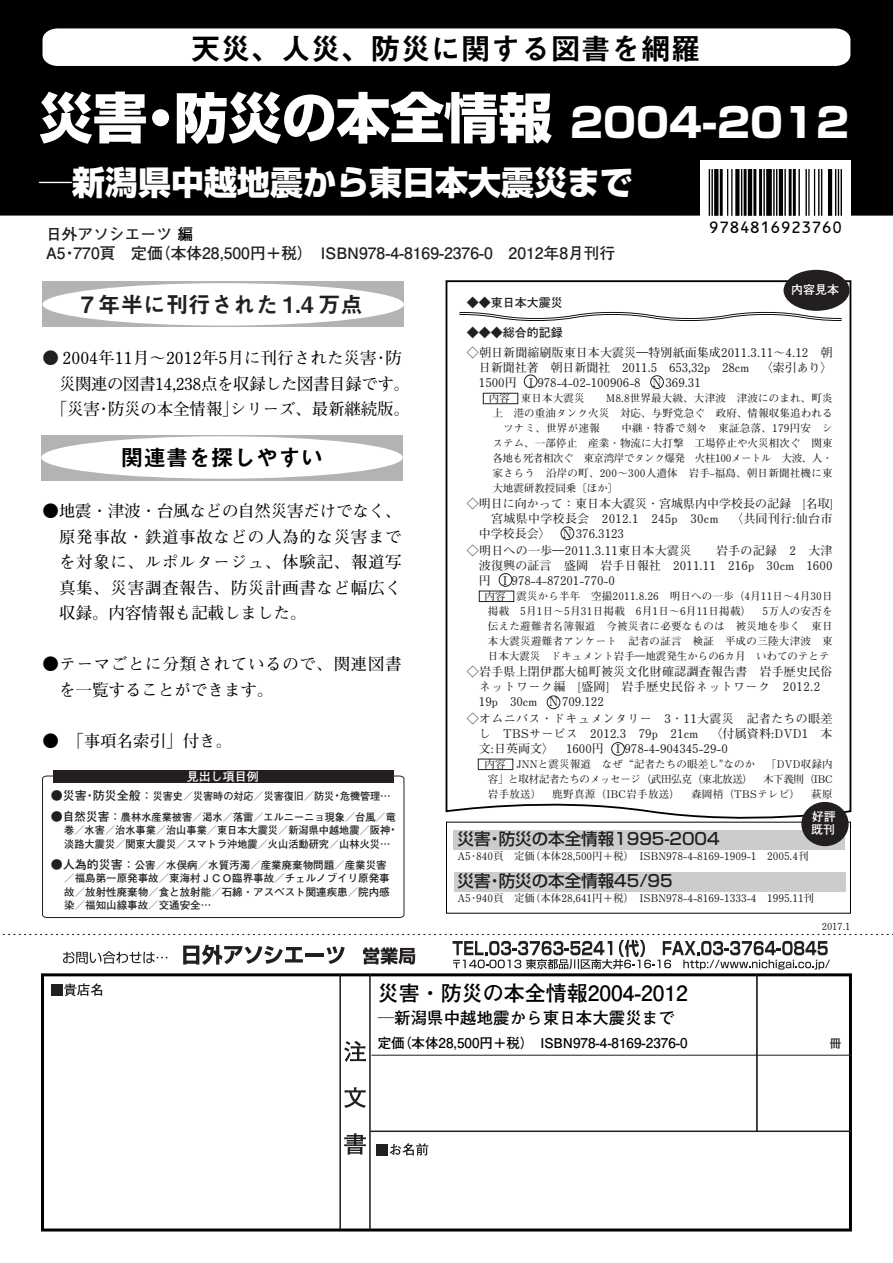
<style>
.page{position:relative;width:893px;height:1263px;background:#fff}
.page>*{position:absolute;margin:0;border:0;box-sizing:border-box;transform-origin:0 0}
.t1{font:800 54px "Shin Go Pro";color:#fff}
.t2{font:800 33px "Shin Go Pro";color:#fff}
.t3{font:30px "Midashi Go Pro MB31";color:#000}
.t4{font:22.5px "Midashi Go Pro MB31";color:#231f20}
.t5{font:22.5px "Midashi Go Pro MB31";color:#000}
.t6{font:700 21px "Futo Go B101 Pro";color:#000}
.t7{font:700 16.5px/25.5px "Futo Min A101 Pro";letter-spacing:.005em;color:#000;text-align:justify}
.t8{font:700 16.5px/25.5px "Futo Min A101 Pro";letter-spacing:.04em;color:#000}
.t9{font:500 16.5px "Shin Go Pro";color:#231f20}
.t10{font:700 16.5px "Futo Min A101 Pro";letter-spacing:-.03em;color:#000}
.t11{font:700 16.5px "Futo Go B101 Pro";color:#000}
.t12{font:16.2px "OCRB";letter-spacing:-.085em;color:#000}
.t13{font:700 15.75px/18.8px "Futo Go B101 Pro";color:#231f20}
.t14{font:700 13.5px "Futo Go B101 Pro";color:#000}
.t15{font:700 12px/15px "Futo Min A101 Pro";letter-spacing:.01em;color:#231f20;text-align:justify}
.t16{font:700 12px "Futo Go B101 Pro";color:#231f20}
.t17{font:700 12px/13.5px "Futo Go B101 Pro";color:#fff}
.t18{font:700 10.5px/15px "Futo Min A101 Pro";letter-spacing:.015em;color:#231f20;text-align:center}
.t19{font:700 10.5px/13.5px "Futo Go B101 Pro";color:#231f20}
.t20{font:700 10.5px "Futo Go B101 Pro";color:#231f20;scale:.96 1}
.t21{font:700 9.75px "Futo Min A101 Pro";color:#231f20}
.s1{font-size:40.5px}
.s2{color:#000}
.s3{color:#231f20}
.s4{font-size:12px}
</style>
<div class="page">
<div style="left:41px;top:973px;width:811px;height:258px;border:3px solid #000"></div>
<hr style="left:339px;top:974px;width:2px;height:255px;background:#231f20">
<hr style="left:369px;top:974px;width:2px;height:255px;background:#231f20">
<svg style="left:344px;top:1041px;width:22px;height:21px"></svg>
<svg style="left:344px;top:1087px;width:22px;height:21px"></svg>
<svg style="left:344px;top:1133px;width:22px;height:21px"></svg>
<div style="left:51px;top:984px;width:11px;height:11px;background:#231f20"></div>
<svg style="left:64px;top:983px;width:38px;height:13px"></svg>
<div style="left:376px;top:1144px;width:12px;height:11px;background:#231f20"></div>
<svg style="left:390px;top:1143px;width:38px;height:12px"></svg>
<div style="left:453px;top:830px;width:391px;height:19px;background:#ccc"></div>
<div style="left:454px;top:872px;width:391px;height:19px;background:#ccc"></div>
<svg style="left:2px;top:934px;width:891px;height:36px"></svg>
<hr style="left:756px;top:975px;width:2px;height:156px;background:#231f20">
<hr style="left:371px;top:1055px;width:481px;height:1px;background:#231f20">
<hr style="left:370px;top:1130px;width:481px;height:2px;background:#231f20">
<div style="left:0;top:0;width:893px;height:216px;background:#000"></div>
<div style="left:43px;top:282px;width:361px;height:45px;background:#b3b3b3"></div>
<div style="left:43px;top:283px;width:361px;height:43px;background:#fff;border-radius:50%"></div>
<div style="left:41px;top:435px;width:362px;height:45px;background:#b3b3b3"></div>
<div style="left:41px;top:436px;width:362px;height:43px;background:#fff;border-radius:50%"></div>
<svg style="left:700px;top:160px;width:150px;height:56px;background:#ebebeb"></svg>
<hr style="left:709px;top:169px;width:1px;height:47px;background:#000">
<hr style="left:711px;top:169px;width:2px;height:47px;background:#000">
<svg style="left:714px;top:169px;width:4px;height:47px"></svg>
<hr style="left:720px;top:169px;width:3px;height:47px;background:#000">
<hr style="left:727px;top:169px;width:1px;height:47px;background:#000">
<hr style="left:731px;top:169px;width:1px;height:47px;background:#000">
<svg style="left:735px;top:169px;width:4px;height:47px"></svg>
<hr style="left:741px;top:169px;width:1px;height:47px;background:#000">
<hr style="left:744px;top:169px;width:2px;height:47px;background:#000">
<hr style="left:748px;top:169px;width:4px;height:47px;background:#000">
<hr style="left:753px;top:169px;width:3px;height:47px;background:#000">
<hr style="left:759px;top:169px;width:3px;height:47px;background:#000">
<hr style="left:763px;top:169px;width:2px;height:47px;background:#000">
<div style="left:766px;top:169px;width:6px;height:47px;background:#000"></div>
<hr style="left:773px;top:169px;width:2px;height:47px;background:#000">
<hr style="left:776px;top:169px;width:1px;height:47px;background:#000">
<hr style="left:779px;top:169px;width:4px;height:47px;background:#000">
<hr style="left:784px;top:169px;width:2px;height:47px;background:#000">
<hr style="left:789px;top:169px;width:3px;height:47px;background:#000">
<hr style="left:793px;top:169px;width:3px;height:47px;background:#000">
<hr style="left:798px;top:169px;width:2px;height:47px;background:#000">
<hr style="left:805px;top:169px;width:2px;height:47px;background:#000">
<hr style="left:808px;top:169px;width:2px;height:47px;background:#000">
<hr style="left:814px;top:169px;width:1px;height:47px;background:#000">
<hr style="left:818px;top:169px;width:1px;height:47px;background:#000">
<hr style="left:821px;top:169px;width:1px;height:47px;background:#000">
<hr style="left:828px;top:169px;width:4px;height:47px;background:#000">
<hr style="left:835px;top:169px;width:1px;height:47px;background:#000">
<hr style="left:838px;top:169px;width:1px;height:47px;background:#000">
<hr style="left:841px;top:169px;width:1px;height:47px;background:#000">
<div style="left:43px;top:28px;width:807px;height:38px;background:#fff"></div>
<svg style="left:445px;top:279px;width:407px;height:543px"></svg>
<div style="left:483px;top:393px;width:35px;height:11px;border:1px solid #231f20"></div>
<div style="left:479px;top:591px;width:35px;height:11px;border:1px solid #231f20"></div>
<div style="left:478px;top:759px;width:35px;height:11px;border:1px solid #231f20"></div>
<div style="left:561px;top:527px;width:13px;height:13px;border:1px solid #231f20;border-radius:50%"></div>
<div style="left:612px;top:742px;width:12px;height:13px;border:1px solid #231f20;border-radius:50%"></div>
<div style="left:547px;top:696px;width:13px;height:13px;border:1px solid #231f20;border-radius:50%"></div>
<div style="left:499px;top:573px;width:13px;height:13px;border:1px solid #231f20;border-radius:50%"></div>
<div style="left:651px;top:376px;width:12px;height:13px;border:1px solid #231f20;border-radius:50%"></div>
<div style="left:524px;top:375px;width:13px;height:13px;border:1px solid #231f20;border-radius:50%"></div>
<div style="left:783px;top:270px;width:66px;height:41px;background:#231f20;border-radius:50%"></div>
<svg style="left:457px;top:310px;width:387px;height:12px"></svg>
<svg style="left:42px;top:775px;width:363px;height:143px"></svg>
<div style="left:54px;top:770px;width:340px;height:13px;background:#231f20"></div>
<div style="left:801px;top:802px;width:48px;height:44px;background:#231f20;border-radius:50%"></div>
<h3 class="t3" style="left:191px;top:24px;width:511px">天災、人災、防災に関する図書を網羅</h3>
<h1 class="t1" style="left:39px;top:75px;width:812px">災害・防災の本全情報 <span class="s1">2004-2012</span></h1>
<h2 class="t2" style="left:39px;top:157px;width:595px">─新潟県中越地震から東日本大震災まで</h2>
<h3 class="t12" style="left:708px;top:219px;width:136px">9784816923760</h3>
<h3 class="t13" style="left:46px;top:222px;width:571px">日外アソシエーツ<span class="s2">編<br></span>A5・770頁 定価（本体28,500円＋税） ISBN978-4-8169-2376-0 2012年8月刊行</h3>
<h3 class="t4" style="left:81px;top:287px;width:283px">7 年半に刊行された 1.4 万点</h3>
<h3 class="t7" style="left:43px;top:343px;width:361px"><span class="s3">●</span> 2004年11月～2012年5月に刊行された災害・防</h3>
<h3 class="t10" style="left:59px;top:371px;width:352px">災関連の図書14,238点を収録した図書目録です。</h3>
<h3 class="t7" style="left:51px;top:394px;width:361px">「災害・防災の本全情報」シリーズ、最新継続版。</h3>
<h3 class="t5" style="left:121px;top:440px;width:204px">関連書を探しやすい</h3>
<h3 class="t7" style="left:59px;top:496px;width:344px;text-indent:-16px">●地震・津波・台風などの自然災害だけでなく、原発事故・鉄道事故などの人為的な災害までを対象に、ルポルタージュ、体験記、報道写真集、災害調査報告、防災計画書など幅広く収録。内容情報も記載しました。</h3>
<h3 class="t8" style="left:59px;top:649px;width:344px;text-indent:-16px">●テーマごとに分類されているので、関連図書を一覧することができます。</h3>
<h3 class="t7" style="left:43px;top:726px;width:191px">● 「事項名索引」付き。</h3>
<p class="t17" style="left:791px;top:281px;width:49px">内容見本</p>
<p class="t16" style="left:467px;top:293px;width:97px">◆◆東日本大震災</p>
<p class="t16" style="left:467px;top:323px;width:97px">◆◆◆総合的記録</p>
<p class="t15" style="left:479px;top:343px;width:355px;text-indent:-12px">◇朝日新聞縮刷版東日本大震災―特別紙面集成2011.3.11～4.12 朝日新聞社著 朝日新聞社 2011.5 653,32p 28cm 〈索引あり〉1500円 I 978-4-02-100906-8 N 369.31</p>
<p class="t18" style="left:489px;top:389px;width:97px">内容 東日本大震災</p>
<p class="t18" style="left:606px;top:389px;width:228px">M8.8世界最大級、大津波 津波にのまれ、町炎</p>
<p class="t18" style="left:492px;top:404px;width:342px">上 港の重油タンク火災 対応、与野党急ぐ 政府、情報収集追われる</p>
<p class="t18" style="left:503px;top:419px;width:98px">ツナミ、世界が速報</p>
<p class="t18" style="left:492px;top:419px;width:342px;text-align:justify;text-indent:129px">中継・特番で刻々 東証急落、179円安 システム、一部停止 産業・物流に大打撃 工場停止や火災相次ぐ 関東各地も死者相次ぐ 東京湾岸でタンク爆発 火柱100メートル 大波、人・家さらう 沿岸の町、200～300人遺体 岩手-福島、朝日新聞社機に東大地震研教授同乗〔ほか〕</p>
<p class="t15" style="left:467px;top:495px;width:367px">◇明日に向かって：東日本大震災・宮城県内中学校長の記録 [名取]</p>
<p class="t15" style="left:491px;top:510px;width:343px">宮城県中学校長会 2012.1 245p 30cm 〈共同刊行:仙台市</p>
<p class="t15" style="left:479px;top:525px;width:147px">中学校長会〉 N 376.3123</p>
<p class="t15" style="left:467px;top:541px;width:226px">◇明日への一歩―2011.3.11東日本大震災</p>
<p class="t15" style="left:479px;top:541px;width:355px;text-indent:237px">岩手の記録 2 大津波復興の証言 盛岡 岩手日報社 2011.11 216p 30cm 1600円 I 978-4-87201-770-0</p>
<p class="t18" style="left:484px;top:587px;width:350px">内容 震災から半年 空撮2011.8.26 明日への一歩（4月11日～4月30日掲載 5月1日～5月31日掲載 6月1日～6月11日掲載） 5万人の安否を伝えた避難者名簿報道 今被災者に必要なものは 被災地を歩く 東日本大震災避難者アンケート 記者の証言 検証 平成の三陸大津波 東日本大震災 ドキュメント岩手―地震発生からの6カ月 いわてのテとテ</p>
<p class="t15" style="left:479px;top:663px;width:355px;text-align:left;text-indent:-12px">◇岩手県上閉伊郡大槌町被災文化財確認調査報告書 岩手歴史民俗ネットワーク編 [盛岡] 岩手歴史民俗ネットワーク 2012.2<br>19p 30cm N 709.122</p>
<p class="t15" style="left:479px;top:709px;width:355px;text-indent:-12px">◇オムニバス・ドキュメンタリー 3・11大震災 記者たちの眼差し TBSサービス 2012.3 79p 21cm 〈付属資料:DVD1 本文:日英両文〉 1600円 I 978-4-904345-29-0</p>
<p class="t18" style="left:484px;top:755px;width:350px">内容 JNNと震災報道 なぜ“記者たちの眼差し"なのか 「DVD収録内容」と取材記者たちのメッセージ（武田弘克（東北放送） 木下義則（IBC岩手放送） 鹿野真源（IBC岩手放送） 森岡梢（TBSテレビ） 萩原</p>
<p class="t17" style="left:187px;top:768px;width:73px">見出し項目例</p>
<p class="t20" style="left:51px;top:787px;width:356px"><span class="s4">●災害・防災全般：</span>災害史／災害時の対応／災害復旧／防災<span class="s4">・</span>危機管理…</p>
<p class="t19" style="left:64px;top:808px;width:336px;text-indent:-14px"><span class="s4">●自然災害：</span>農林水産業被害／渇水／落雷／エルニーニョ現象／台風／竜巻／水害／治水事業／治山事業／東日本大震災／新潟県中越地震／阪神<span class="s4">・</span>淡路大震災／関東大震災／スマトラ沖地震／火山活動研究／山林火災…</p>
<p class="t19" style="left:64px;top:856px;width:327px;text-indent:-13px"><span class="s4">●人為的災害：</span>公害／水俣病／水質汚濁／産業廃棄物問題／産業災害／福島第一原発事故／東海村ＪＣＯ臨界事故／チェルノブイリ原発事故／放射性廃棄物／食と放射能／石綿・アスベスト関連疾患／院内感染／福知山線事故／交通安全…</p>
<p class="t17" style="left:811px;top:808px;width:26px">好評既刊</p>
<h3 class="t9" style="left:458px;top:825px;width:264px">災害・防災の本全情報1995-2004</h3>
<p class="t18" style="left:458px;top:847px;width:352px">A5・840頁 定価（本体28,500円＋税） ISBN978-4-8169-1909-1 2005.4刊</p>
<h3 class="t9" style="left:458px;top:867px;width:217px">災害・防災の本全情報45/95</h3>
<p class="t18" style="left:458px;top:889px;width:358px">A5・940頁 定価（本体28,641円＋税） ISBN978-4-8169-1333-4 1995.11刊</p>
<p class="t21" style="left:822px;top:919px;width:30px">2017.1</p>
<h3 class="t6" style="left:378px;top:976px;width:312px">災害・防災の本全情報2004-2012</h3>
<h3 class="t11" style="left:378px;top:1004px;width:298px">─新潟県中越地震から東日本大震災まで</h3>
<p class="t14" style="left:378px;top:1032px;width:311px">定価（本体28,500円＋税） ISBN978-4-8169-2376-0</p>
<p class="t16" style="left:829px;top:1033px;width:13px">冊</p>
</div>
